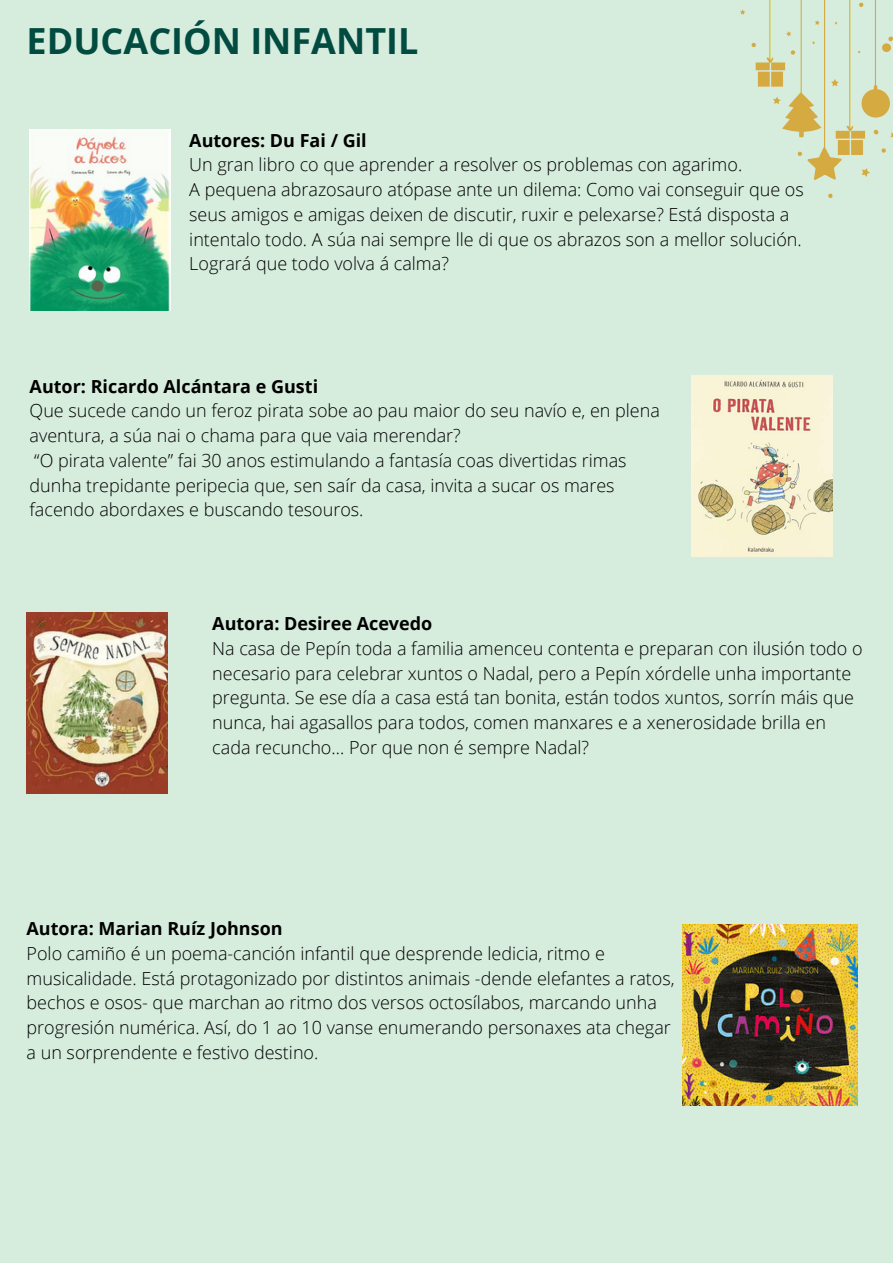
<style>
.page{position:relative;width:893px;height:1264px;background:#fff}
.page>*{position:absolute;margin:0;border:0;box-sizing:border-box;transform-origin:0 0}
.t1{font:700 36px "Open Sans";color:#014b40}
.t2{font:300 18px/24.8px "Open Sans";color:#000}
.t3{font:700 18px "Open Sans";color:#000}
</style>
<div class="page">
<div style="left:0;top:0;width:892px;height:1262px;background:#d6ecdd"></div>
<img style="left:30px;top:129px;width:140px;height:181px">
<img style="left:691px;top:375px;width:141px;height:181px">
<img style="left:27px;top:613px;width:140px;height:180px">
<img style="left:682px;top:924px;width:174px;height:181px">
<img style="left:740px;top:0;width:152px;height:198px">
<h1 class="t1" style="left:27px;top:15px;width:393px">EDUCACIÓN INFANTIL</h1>
<p class="t3" style="left:189px;top:127px;width:179px">Autores: Du Fai / Gil</p>
<p class="t2" style="left:189px;top:152px;width:616px">Un gran libro co que aprender a resolver os problemas con agarimo.<br>A pequena abrazosauro atópase ante un dilema: Como vai conseguir que os seus amigos e amigas deixen de discutir, ruxir e pelexarse? Está disposta a intentalo todo. A súa nai sempre lle di que os abrazos son a mellor solución.<br>Logrará que todo volva á calma?</p>
<p class="t3" style="left:30px;top:373px;width:290px">Autor: Ricardo Alcántara e Gusti</p>
<p class="t2" style="left:30px;top:398px;width:631px">Que sucede cando un feroz pirata sobe ao pau maior do seu navío e, en plena aventura, a súa nai o chama para que vaia merendar?<br>“O pirata valente” fai 30 anos estimulando a fantasía coas divertidas rimas dunha trepidante peripecia que, sen saír da casa, invita a sucar os mares facendo abordaxes e buscando tesouros.</p>
<p class="t3" style="left:212px;top:611px;width:221px">Autora: Desiree Acevedo</p>
<p class="t2" style="left:212px;top:635px;width:651px">Na casa de Pepín toda a familia amenceu contenta e preparan con ilusión todo o necesario para celebrar xuntos o Nadal, pero a Pepín xórdelle unha importante pregunta. Se ese día a casa está tan bonita, están todos xuntos, sorrín máis que nunca, hai agasallos para todos, comen manxares e a xenerosidade brilla en cada recuncho… Por que non é sempre Nadal?</p>
<p class="t3" style="left:27px;top:916px;width:257px">Autora: Marian Ruíz Johnson</p>
<p class="t2" style="left:27px;top:940px;width:649px">Polo camiño é un poema-canción infantil que desprende ledicia, ritmo e musicalidade. Está protagonizado por distintos animais -dende elefantes a ratos, bechos e osos- que marchan ao ritmo dos versos octosílabos, marcando unha progresión numérica. Así, do 1 ao 10 vanse enumerando personaxes ata chegar a un sorprendente e festivo destino.</p>
</div>
